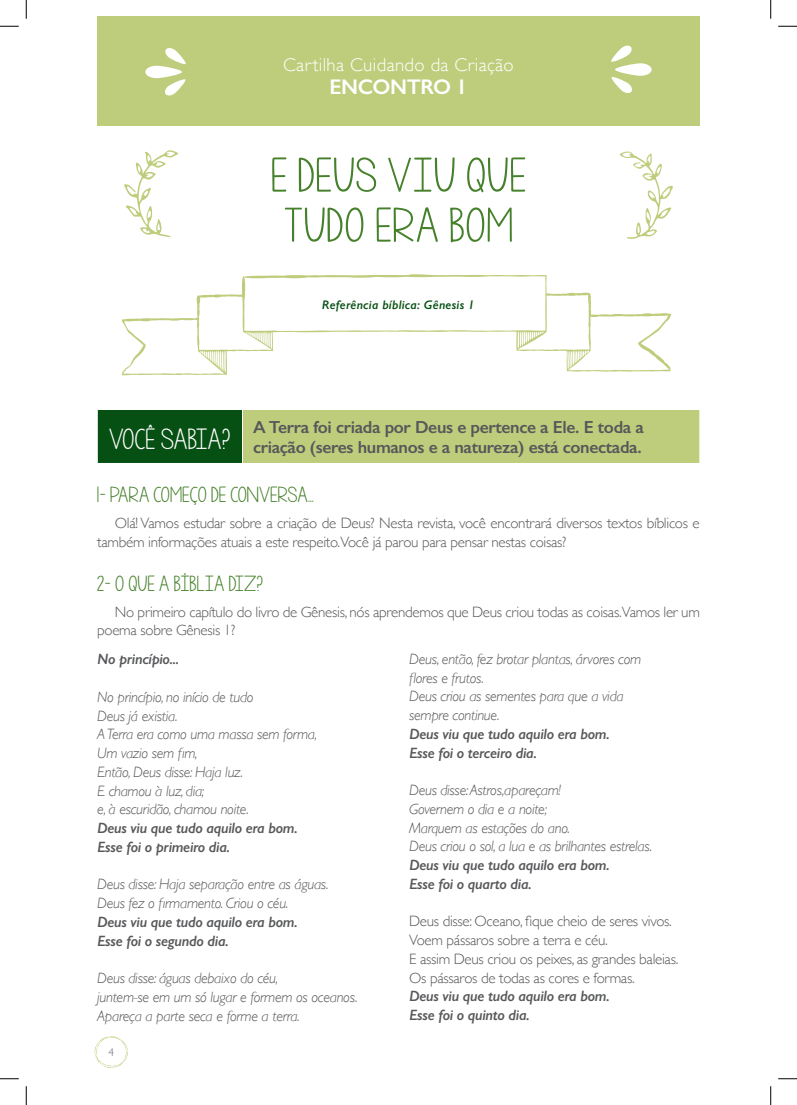
<style>
.page{position:relative;width:797px;height:1105px;background:#fff}
.page>*{position:absolute;margin:0;border:0;box-sizing:border-box;transform-origin:0 0}
.t1{font:50px/50px "KG One More Night";letter-spacing:.04em;color:#45802a}
.t2{font:30px "KG One More Night";letter-spacing:.025em;color:#fff}
.t3{font:22.5px "KG One More Night";letter-spacing:.03em;color:#45802a}
.t4{font:600 21.25px "Gill Sans";letter-spacing:-.02em;color:#fff}
.t5{font:300 18.75px "Gill Sans";letter-spacing:.02em;color:#fff}
.t6{font:600 17.5px/20px "Gill Sans";letter-spacing:-.02em;color:#57585a}
.t7{font:italic 300 15px/18.8px "Gill Sans";letter-spacing:-.02em;color:#57585a}
.t8{font:300 15px/18.8px "Gill Sans";letter-spacing:-.02em;color:#57585a}
.t9{font:italic 600 15px/18.8px "Gill Sans";letter-spacing:-.02em;color:#57585a}
.t10{font:italic 600 12.5px "Gill Sans";letter-spacing:.02em;color:#075013}
.t11{font:300 11.25px "Gill Sans";color:#6c6d70}
</style>
<div class="page">
<div style="left:97px;top:16px;width:602px;height:109px;background:#becd7c"></div>
<svg style="left:94px;top:1036px;width:34px;height:32px"></svg>
<svg style="left:145px;top:48px;width:41px;height:48px"></svg>
<svg style="left:611px;top:45px;width:40px;height:48px"></svg>
<div style="left:97px;top:409px;width:145px;height:54px;background:#075013"></div>
<div style="left:242px;top:409px;width:457px;height:54px;background:#becd7c"></div>
<hr style="left:97px;top:409px;width:145px;height:1px;background:#fff">
<hr style="left:97px;top:410px;width:1px;height:53px;background:#fff">
<hr style="left:242px;top:409px;width:458px;height:1px;background:#fff">
<hr style="left:242px;top:410px;width:1px;height:53px;background:#fff">
<svg style="left:619px;top:151px;width:54px;height:88px"></svg>
<svg style="left:124px;top:150px;width:54px;height:87px"></svg>
<svg style="left:122px;top:274px;width:549px;height:101px"></svg>
<svg style="left:0;top:25px;width:19px;height:2px"></svg>
<svg style="left:778px;top:25px;width:19px;height:2px"></svg>
<svg style="left:0;top:1078px;width:19px;height:1px"></svg>
<svg style="left:778px;top:1078px;width:19px;height:1px"></svg>
<svg style="left:25px;top:0;width:2px;height:19px"></svg>
<svg style="left:25px;top:1086px;width:2px;height:19px"></svg>
<svg style="left:770px;top:0;width:1px;height:19px"></svg>
<svg style="left:770px;top:1086px;width:1px;height:19px"></svg>
<p class="t5" style="left:283px;top:50px;width:232px">Cartilha Cuidando da Criação</p>
<h3 class="t4" style="left:329px;top:74px;width:139px">Encontro 1</h3>
<h1 class="t1" style="left:271px;top:150px;width:254px">E DEUS VIU QUE<br>TUDO ERA BOM</h1>
<p class="t10" style="left:322px;top:297px;width:154px">Referência bíblica: Gênesis 1</p>
<h2 class="t2" style="left:109px;top:424px;width:122px">VOCÊ SABIA?</h2>
<p class="t6" style="left:253px;top:417px;width:392px">A Terra foi criada por Deus e pertence a Ele. E toda a criação (seres humanos e a natureza) está conectada.</p>
<h3 class="t3" style="left:97px;top:484px;width:218px">1- PARA COMEÇO DE CONVERSA…</h3>
<p class="t8" style="left:97px;top:513px;width:604px;text-indent:18px">Olá! Vamos estudar sobre a criação de Deus? Nesta revista, você encontrará diversos textos bíblicos e também informações atuais a este respeito.Você já parou para pensar nestas coisas?</p>
<h3 class="t3" style="left:97px;top:572px;width:167px">2- O QUE A BÍBLIA DIZ?</h3>
<p class="t8" style="left:97px;top:602px;width:604px;text-indent:18px">No primeiro capítulo do livro de Gênesis, nós aprendemos que Deus criou todas as coisas.Vamos ler um poema sobre Gênesis 1?</p>
<p class="t9" style="left:97px;top:650px;width:84px">No princípio...</p>
<p class="t7" style="left:97px;top:687px;width:222px">No princípio, no início de tudo<br>Deus já existia.<br>A Terra era como uma massa sem forma,<br>Um vazio sem fim,<br>Então, Deus disse: Haja luz.<br>E chamou à luz, dia;<br>e, à escuridão, chamou noite.</p>
<p class="t9" style="left:97px;top:818px;width:202px">Deus viu que tudo aquilo era bom.<br>Esse foi o primeiro dia.</p>
<p class="t7" style="left:97px;top:875px;width:233px">Deus disse: Haja separação entre as águas.<br>Deus fez o firmamento. Criou o céu.</p>
<p class="t9" style="left:97px;top:912px;width:202px">Deus viu que tudo aquilo era bom.<br>Esse foi o segundo dia.</p>
<p class="t7" style="left:97px;top:969px;width:262px">Deus disse: águas debaixo do céu,<br>juntem-se em um só lugar e formem os oceanos.<br>Apareça a parte seca e forme a terra.</p>
<p class="t7" style="left:409px;top:649px;width:234px">Deus, então, fez brotar plantas, árvores com flores e frutos.<br>Deus criou as sementes para que a vida sempre continue.</p>
<p class="t9" style="left:409px;top:724px;width:202px">Deus viu que tudo aquilo era bom.<br>Esse foi o terceiro dia.</p>
<p class="t7" style="left:409px;top:781px;width:245px">Deus disse: Astros,apareçam!<br>Governem o dia e a noite;<br>Marquem as estações do ano.<br>Deus criou o sol, a lua e as brilhantes estrelas.</p>
<p class="t9" style="left:409px;top:855px;width:202px">Deus viu que tudo aquilo era bom.<br>Esse foi o quarto dia.</p>
<p class="t8" style="left:409px;top:911px;width:271px">Deus disse: Oceano, fique cheio de seres vivos.<br>Voem pássaros sobre a terra e céu.<br>E assim Deus criou os peixes, as grandes baleias.<br>Os pássaros de todas as cores e formas.</p>
<p class="t9" style="left:409px;top:987px;width:202px">Deus viu que tudo aquilo era bom.<br>Esse foi o quinto dia.</p>
<p class="t11" style="left:108px;top:1043px;width:7px">4</p>
</div>
